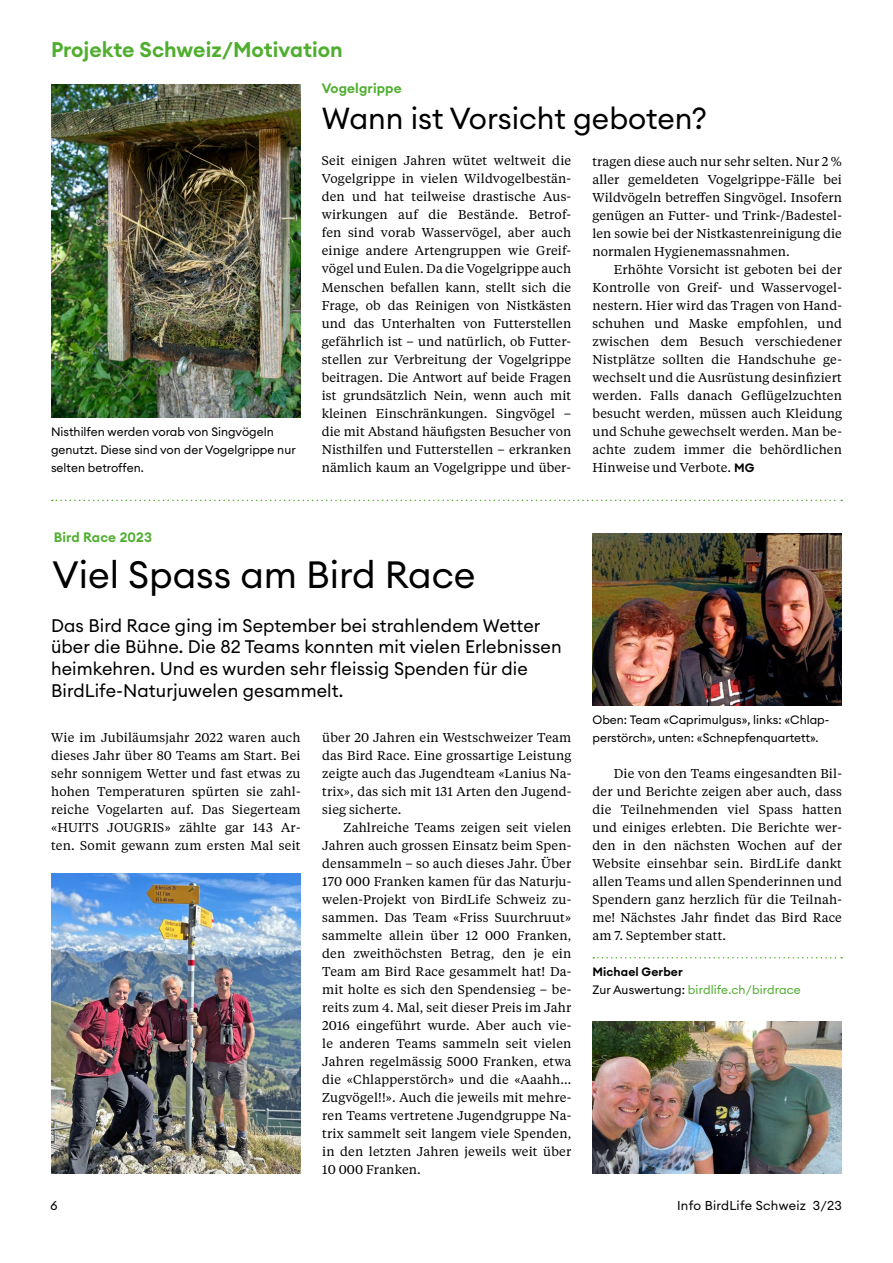
<style>
.page{position:relative;width:893px;height:1263px;background:#fff}
.page>*{position:absolute;margin:0;border:0;box-sizing:border-box;transform-origin:0 0}
.t1{font:37.5px "Euclid Circular A";color:#000}
.t2{font:30px "Euclid Circular A";color:#000}
.t3{font:600 21px "Euclid Circular A";color:#50ae2f}
.t4{font:18px/21.6px "Euclid Circular A";letter-spacing:.005em;color:#000}
.t5{font:600 13.5px "Euclid Circular A";letter-spacing:.01em;color:#50ae2f}
.t6{font:12.75px/18px "Tiempos Text";letter-spacing:.01em;color:#000;text-align:justify}
.t7{font:12.75px "Euclid Circular A";letter-spacing:.02em;color:#000}
.t8{font:12px/18px "Euclid Circular A";color:#000}
.t9{font:12px/18px "Euclid Circular A";letter-spacing:.01em;color:#50ae2f}
.s1{font-family:"Euclid Circular A";font-weight:600;font-size:12px}
.s2{font-weight:600;color:#000}
.s3{color:#000}
</style>
<div class="page">
<img style="left:51px;top:85px;width:249px;height:332px">
<svg style="left:593px;top:957px;width:249px;height:1px"></svg>
<svg style="left:52px;top:500px;width:790px;height:1px"></svg>
<img style="left:51px;top:874px;width:249px;height:299px">
<img style="left:592px;top:533px;width:250px;height:172px">
<img style="left:592px;top:1022px;width:250px;height:151px">
<h3 class="t3" style="left:51px;top:36px;width:293px">Projekte Schweiz/Motivation</h3>
<p class="t8" style="left:51px;top:422px;width:246px">Nisthilfen werden vorab von Singvögeln genutzt. Diese sind von der Vogelgrippe nur selten betroffen.</p>
<p class="t5" style="left:322px;top:80px;width:81px">Vogelgrippe</p>
<h2 class="t2" style="left:322px;top:99px;width:387px">Wann ist Vorsicht geboten?</h2>
<p class="t6" style="left:322px;top:151px;width:251px">Seit einigen Jahren wütet weltweit die Vogelgrippe in vielen Wildvogelbestän&shy;den und hat teilweise drastische Aus&shy;wirkungen auf die Bestände. Betrof&shy;fen sind vorab Wasservögel, aber auch einige andere Artengruppen wie Greif&shy;vögel und Eulen. Da die Vogelgrippe auch Menschen befallen kann, stellt sich die Frage, ob das Reinigen von Nistkästen und das Unterhalten von Futterstellen gefährlich ist – und natürlich, ob Futter&shy;stellen zur Verbreitung der Vogelgrippe beitragen. Die Antwort auf beide Fragen ist grundsätzlich Nein, wenn auch mit kleinen Einschränkungen. Singvögel – die mit Abstand häufigsten Besucher von Nisthilfen und Futterstellen – erkranken nämlich kaum an Vogelgrippe und über-</p>
<p class="t6" style="left:592px;top:151px;width:251px">tragen diese auch nur sehr selten. Nur 2 % aller gemeldeten Vogelgrippe-Fälle bei Wildvögeln betreffen Singvögel. Insofern genügen an Futter- und Trink-/Badestel&shy;len sowie bei der Nistkastenreinigung die normalen Hygienemassnahmen.</p>
<p class="t6" style="left:592px;top:259px;width:251px;text-indent:21px">Erhöhte Vorsicht ist geboten bei der Kontrolle von Greif- und Wasservogel&shy;nestern. Hier wird das Tragen von Hand&shy;schuhen und Maske empfohlen, und zwischen dem Besuch verschiedener Nistplätze sollten die Handschuhe ge&shy;wechselt und die Ausrüstung desinfiziert werden. Falls danach Geflügelzuchten besucht werden, müssen auch Kleidung und Schuhe gewechselt werden. Man be&shy;achte zudem immer die behördlichen Hinweise und Verbote. <span class="s1">MG</span></p>
<p class="t5" style="left:54px;top:528px;width:100px">Bird Race 2023</p>
<h1 class="t1" style="left:52px;top:551px;width:425px">Viel Spass am Bird Race</h1>
<h3 class="t4" style="left:51px;top:614px;width:512px">Das Bird Race ging im September bei strahlendem Wetter über die Bühne. Die 82 Teams konnten mit vielen Erlebnissen heimkehren. Und es wurden sehr fleissig Spenden für die BirdLife-Naturjuwelen gesammelt.</h3>
<p class="t6" style="left:51px;top:727px;width:251px">Wie im Jubiläumsjahr 2022 waren auch dieses Jahr über 80 Teams am Start. Bei sehr sonnigem Wetter und fast etwas zu hohen Temperaturen spürten sie zahl&shy;reiche Vogelarten auf. Das Siegerteam «HUITS JOUGRIS» zählte gar 143 Ar&shy;ten. Somit gewann zum ersten Mal seit</p>
<p class="t6" style="left:322px;top:727px;width:251px">über 20 Jahren ein Westschweizer Team das Bird Race. Eine grossartige Leistung zeigte auch das Jugendteam «Lanius Na&shy;trix», das sich mit 131 Arten den Jugend&shy;sieg sicherte.</p>
<p class="t6" style="left:322px;top:817px;width:251px;text-indent:21px">Zahlreiche Teams zeigen seit vielen Jahren auch grossen Einsatz beim Spen&shy;densammeln – so auch dieses Jahr. Über 170 000 Franken kamen für das Naturju&shy;welen-Projekt von BirdLife Schweiz zu&shy;sammen. Das Team «Friss Suurchruut» sammelte allein über 12 000 Franken, den zweithöchsten Betrag, den je ein Team am Bird Race gesammelt hat! Da&shy;mit holte es sich den Spendensieg – be&shy;reits zum 4. Mal, seit dieser Preis im Jahr 2016 eingeführt wurde. Aber auch vie&shy;le anderen Teams sammeln seit vielen Jahren regelmässig 5000 Franken, etwa die «Chlapperstörch» und die «Aaahh… Zugvögel!!». Auch die jeweils mit mehre&shy;ren Teams vertretene Jugendgruppe Na&shy;trix sammelt seit langem viele Spenden, in den letzten Jahren jeweils weit über 10 000 Franken.</p>
<p class="t8" style="left:592px;top:710px;width:238px">Oben: Team «Caprimulgus», links: «Chlap&shy;perstörch», unten: «Schnepfenquartett».</p>
<p class="t6" style="left:592px;top:763px;width:251px;text-indent:21px">Die von den Teams eingesandten Bil&shy;der und Berichte zeigen aber auch, dass die Teilnehmenden viel Spass hatten und einiges erlebten. Die Berichte wer&shy;den in den nächsten Wochen auf der Website einsehbar sein. BirdLife dankt allen Teams und allen Spenderinnen und Spendern ganz herzlich für die Teilnah&shy;me! Nächstes Jahr findet das Bird Race am 7. September statt.</p>
<p class="t9" style="left:592px;top:962px;width:210px"><span class="s2">Michael Gerber<br></span><span class="s3">Zur Auswertung:</span> birdlife.ch/birdrace</p>
<p class="t7" style="left:51px;top:1197px;width:9px">6</p>
<p class="t7" style="left:677px;top:1197px;width:166px">Info BirdLife Schweiz 3/23</p>
</div>
